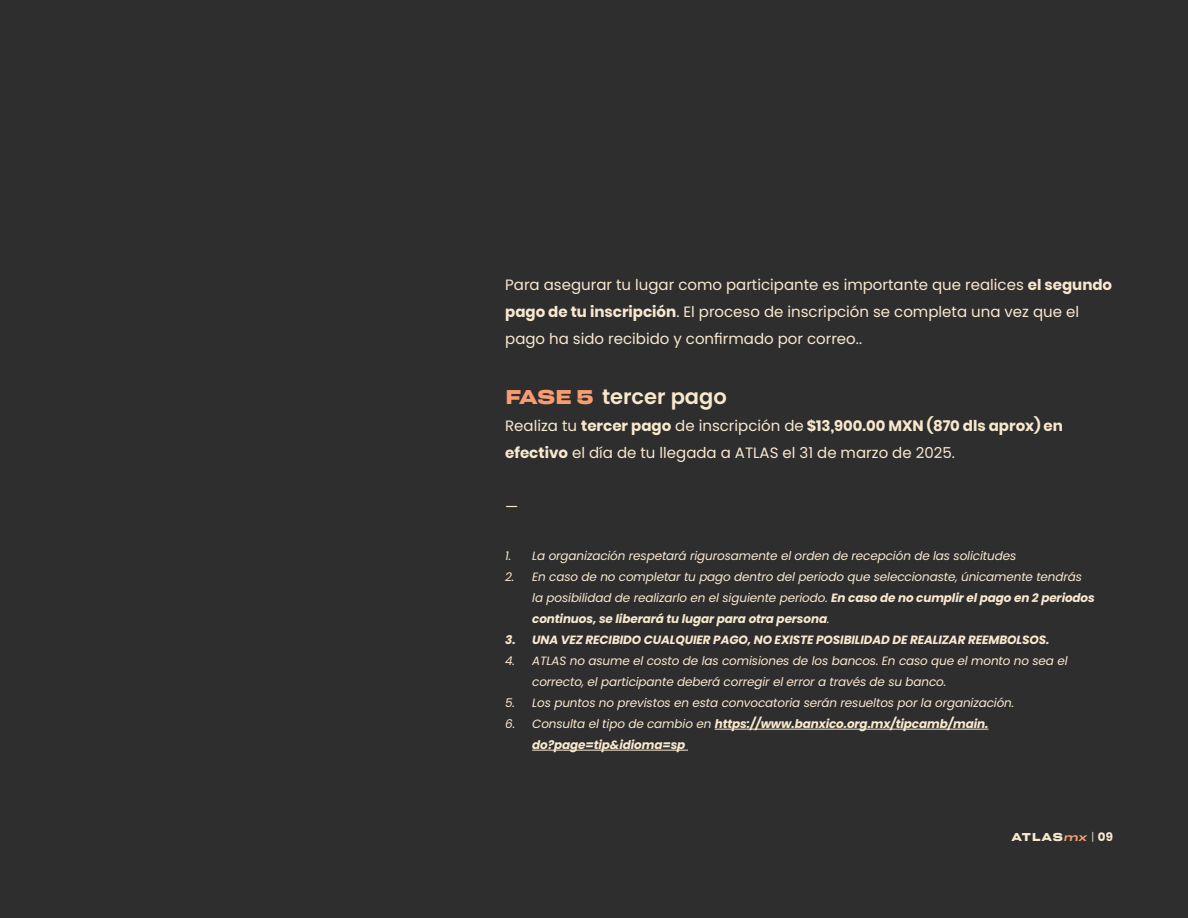
<style>
.page{position:relative;width:1188px;height:918px;background:#2e2e2e}
.page>*{position:absolute;margin:0;border:0;box-sizing:border-box;transform-origin:0 0}
.t1{font:600 21px "Poppins";color:#f9e8ce}
.t2{font:15px/27px "Poppins";color:#f9e8ce}
.t3{font:italic 12px/21px "Poppins";letter-spacing:-.01em;color:#f9e8ce}
.t4{font:italic 700 12px/21px "Poppins";letter-spacing:-.01em;color:#f9e8ce}
.t5{font:12px "Resolve Extrabold Wd";letter-spacing:.065em;color:#f9e8ce}
.s1{font-weight:700}
.s2{font-family:"Resolve Extrabold Wd";font-weight:400;color:#f99c71}
.s3{font-weight:400}
.s4{font-family:"Resolve Medium Wd Ita";color:#f99c71}
.s5{font-family:"Resolve Light Wd"}
.s6{font-family:"Poppins";font-weight:700}
</style>
<div class="page">
<hr style="left:715px;top:729px;width:273px;height:1px;background:#f9e8ce">
<hr style="left:532px;top:750px;width:156px;height:1px;background:#f9e8ce">
<p class="t2" style="left:505px;top:272px;width:609px">Para asegurar tu lugar como participante es importante que realices <span class="s1">el segundo pago de tu inscripción</span>. El proceso de inscripción se completa una vez que el pago ha sido recibido y confirmado por correo..</p>
<h1 class="t1" style="left:505px;top:385px;width:223px"><span class="s2">FASE 5</span> tercer pago</h1>
<p class="t2" style="left:505px;top:413px;width:559px">Realiza tu <span class="s1">tercer pago</span> de inscripción de <span class="s1">$13,900.00 MXN (870 dls aprox) en efectivo</span> el día de tu llegada a ATLAS el 31 de marzo de 2025.</p>
<p class="t2" style="left:505px;top:494px;width:15px">—</p>
<p class="t3" style="left:505px;top:546px;width:513px">1. La organización respetará rigurosamente el orden de recepción de las solicitudes</p>
<p class="t3" style="left:532px;top:567px;width:564px;text-indent:-27px">2. En caso de no completar tu pago dentro del periodo que seleccionaste, únicamente tendrás la posibilidad de realizarlo en el siguiente periodo. <span class="s1">En caso de no cumplir el pago en 2 periodos continuos, se liberará tu lugar para otra persona</span>.</p>
<p class="t4" style="left:505px;top:630px;width:546px">3. UNA VEZ RECIBIDO CUALQUIER PAGO, NO EXISTE POSIBILIDAD DE REALIZAR REEMBOLSOS.</p>
<p class="t3" style="left:532px;top:651px;width:537px;text-indent:-27px">4. ATLAS no asume el costo de las comisiones de los bancos. En caso que el monto no sea el correcto, el participante deberá corregir el error a través de su banco.</p>
<p class="t3" style="left:505px;top:693px;width:511px">5. Los puntos no previstos en esta convocatoria serán resueltos por la organización.</p>
<p class="t4" style="left:532px;top:714px;width:458px;text-indent:-27px"><span class="s3">6. Consulta el tipo de cambio en</span> https://www.banxico.org.mx/tipcamb/main. do?page=tip&amp;idioma=sp</p>
<p class="t5" style="left:1011px;top:829px;width:103px">ATLAS<span class="s4">mx</span> <span class="s5">|</span> <span class="s6">09</span></p>
</div>
